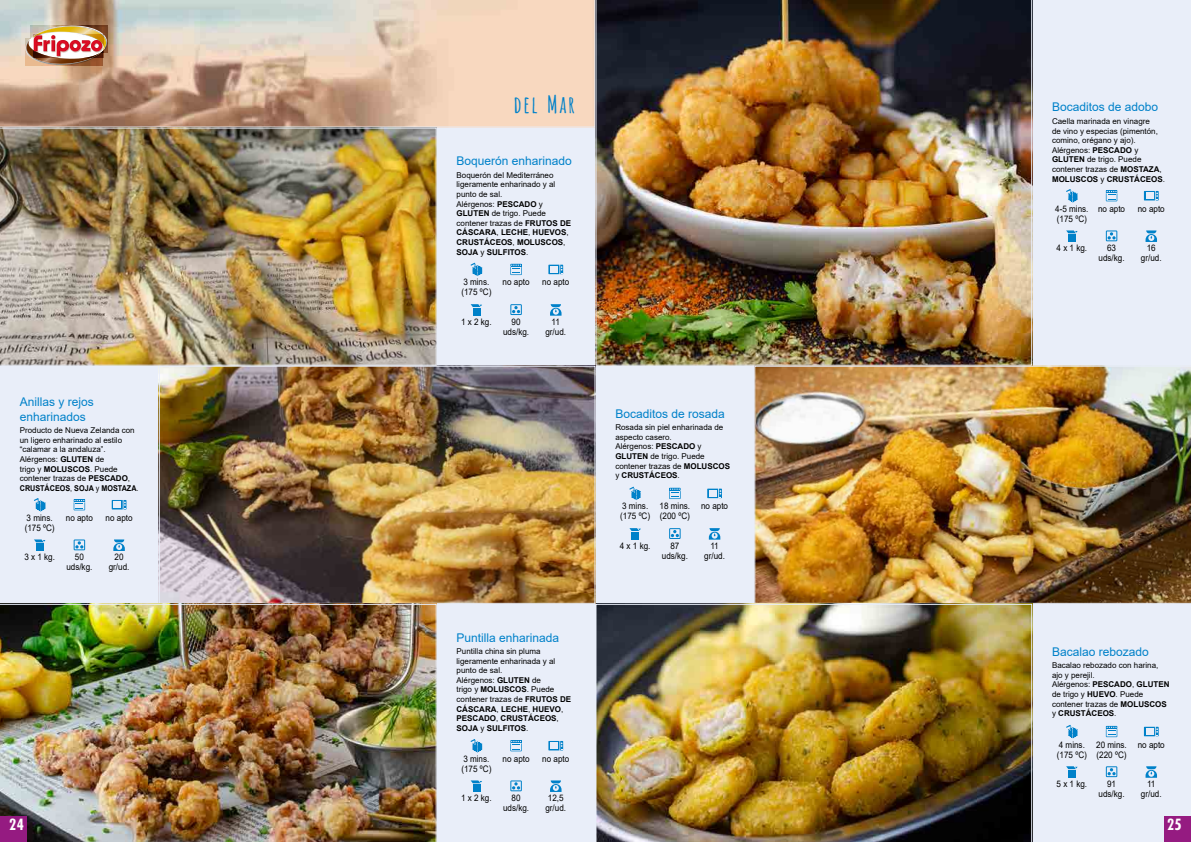
<style>
.page{position:relative;width:1191px;height:842px;background:#e9eef9}
.page>*{position:absolute;margin:0;border:0;box-sizing:border-box;transform-origin:0 0}
.t1{font:700 23.6px "Amatica SC";color:#0081c9}
.t2{font:700 17px "Futura PT Cond";color:#fff}
.t3{font:12px/14.4px "Arial";color:#0081c9}
.t4{font:9px/10px "Arial";color:#000;text-align:center;scale:.9 1}
.t5{font:8px/9.6px "Arial";color:#000}
.s1{font-weight:700}
</style>
<div class="page">
<svg style="left:0;top:0;width:595px;height:128px;background:#d7bda8"></svg>
<img style="left:595px;top:0;width:437px;height:366px">
<img style="left:754px;top:366px;width:437px;height:238px">
<img style="left:161px;top:368px;width:432px;height:234px">
<div style="left:159px;top:366px;width:436px;height:238px;border:1px solid #e9eef9"></div>
<img style="left:0;top:128px;width:437px;height:238px">
<img style="left:0;top:604px;width:437px;height:238px">
<svg style="left:25px;top:25px;width:82px;height:40px;background:#b8976d"></svg>
<img style="left:34px;top:35px;width:68px;height:21px">
<img style="left:596px;top:604px;width:436px;height:238px">
<svg style="left:1066px;top:189px;width:12px;height:13px"></svg>
<svg style="left:1105px;top:190px;width:12px;height:11px"></svg>
<svg style="left:1143px;top:191px;width:15px;height:9px"></svg>
<div style="left:1145px;top:193px;width:8px;height:6px;background:#e9eef9"></div>
<div style="left:1068px;top:234px;width:8px;height:8px;background:#0081c9"></div>
<svg style="left:1066px;top:230px;width:11px;height:3px"></svg>
<svg style="left:1105px;top:230px;width:12px;height:11px"></svg>
<svg style="left:1145px;top:230px;width:12px;height:12px"></svg>
<svg style="left:34px;top:498px;width:12px;height:13px"></svg>
<svg style="left:74px;top:499px;width:11px;height:11px"></svg>
<svg style="left:112px;top:500px;width:14px;height:9px"></svg>
<div style="left:113px;top:502px;width:8px;height:6px;background:#e9eef9"></div>
<div style="left:36px;top:543px;width:8px;height:8px;background:#0081c9"></div>
<svg style="left:34px;top:539px;width:11px;height:3px"></svg>
<svg style="left:74px;top:539px;width:11px;height:11px"></svg>
<svg style="left:113px;top:539px;width:12px;height:12px"></svg>
<svg style="left:470px;top:263px;width:13px;height:13px"></svg>
<svg style="left:510px;top:264px;width:12px;height:11px"></svg>
<svg style="left:548px;top:265px;width:15px;height:9px"></svg>
<div style="left:550px;top:266px;width:8px;height:7px;background:#e9eef9"></div>
<div style="left:473px;top:308px;width:7px;height:7px;background:#0081c9"></div>
<svg style="left:470px;top:304px;width:12px;height:3px"></svg>
<svg style="left:510px;top:304px;width:12px;height:11px"></svg>
<svg style="left:550px;top:304px;width:11px;height:12px"></svg>
<svg style="left:470px;top:739px;width:13px;height:13px"></svg>
<svg style="left:510px;top:740px;width:12px;height:11px"></svg>
<svg style="left:548px;top:741px;width:15px;height:9px"></svg>
<div style="left:550px;top:743px;width:8px;height:6px;background:#e9eef9"></div>
<div style="left:473px;top:784px;width:7px;height:8px;background:#0081c9"></div>
<svg style="left:470px;top:780px;width:12px;height:3px"></svg>
<svg style="left:510px;top:780px;width:12px;height:11px"></svg>
<svg style="left:550px;top:780px;width:11px;height:12px"></svg>
<svg style="left:629px;top:487px;width:12px;height:13px"></svg>
<svg style="left:669px;top:488px;width:11px;height:11px"></svg>
<svg style="left:707px;top:489px;width:15px;height:9px"></svg>
<div style="left:709px;top:490px;width:8px;height:6px;background:#e9eef9"></div>
<div style="left:631px;top:532px;width:8px;height:7px;background:#0081c9"></div>
<svg style="left:629px;top:528px;width:12px;height:3px"></svg>
<svg style="left:669px;top:528px;width:11px;height:11px"></svg>
<svg style="left:709px;top:528px;width:11px;height:12px"></svg>
<svg style="left:1066px;top:725px;width:12px;height:13px"></svg>
<svg style="left:1105px;top:726px;width:12px;height:11px"></svg>
<svg style="left:1143px;top:727px;width:15px;height:9px"></svg>
<div style="left:1145px;top:728px;width:8px;height:7px;background:#e9eef9"></div>
<div style="left:1068px;top:770px;width:8px;height:8px;background:#0081c9"></div>
<svg style="left:1066px;top:766px;width:11px;height:3px"></svg>
<svg style="left:1105px;top:766px;width:12px;height:11px"></svg>
<svg style="left:1145px;top:766px;width:12px;height:12px"></svg>
<div style="left:0;top:816px;width:27px;height:26px;background:#951b81"></div>
<div style="left:1164px;top:816px;width:27px;height:26px;background:#951b81"></div>
<h3 class="t3" style="left:20px;top:395px;width:76px">Anillas y rejos enharinados</h3>
<p class="t5" style="left:20px;top:425px;width:120px">Producto de Nueva Zelanda con un ligero enharinado al estilo “calamar a la andaluza”.<br>Alérgenos: <span class="s1">GLUTEN</span> de<br>trigo y <span class="s1">MOLUSCOS</span>. Puede contener trazas de <span class="s1">PESCADO</span>,<br><span class="s1">CRUSTÁCEOS</span>, <span class="s1">SOJA</span> y <span class="s1">MOSTAZA</span>.</p>
<p class="t4" style="left:25px;top:512px;width:35px;text-align:left">3 mins. (175 ºC)</p>
<p class="t4" style="left:66px;top:512px;width:32px">no apto</p>
<p class="t4" style="left:106px;top:512px;width:32px">no apto</p>
<p class="t4" style="left:24px;top:552px;width:36px">3 x 1 kg.</p>
<p class="t4" style="left:66px;top:552px;width:31px">50 uds/kg.</p>
<p class="t4" style="left:109px;top:552px;width:25px">20 gr/ud.</p>
<h1 class="t1" style="left:513px;top:85px;width:64px">del Mar</h1>
<h3 class="t3" style="left:456px;top:154px;width:117px">Boquerón enharinado</h3>
<p class="t5" style="left:456px;top:170px;width:116px">Boquerón del Mediterráneo ligeramente enharinado y al punto de sal.<br>Alérgenos: <span class="s1">PESCADO</span> y<br><span class="s1">GLUTEN</span> de trigo. Puede contener trazas de <span class="s1">FRUTOS DE<br>CÁSCARA</span>, <span class="s1">LECHE</span>, <span class="s1">HUEVOS</span>,<br><span class="s1">CRUSTÁCEOS</span>, <span class="s1">MOLUSCOS</span>,<br><span class="s1">SOJA</span> y <span class="s1">SULFITOS</span>.</p>
<p class="t4" style="left:461px;top:277px;width:35px;text-align:left">3 mins. (175 ºC)</p>
<p class="t4" style="left:502px;top:277px;width:32px">no apto</p>
<p class="t4" style="left:542px;top:277px;width:32px">no apto</p>
<p class="t4" style="left:461px;top:317px;width:36px">1 x 2 kg.</p>
<p class="t4" style="left:503px;top:317px;width:31px">90 uds/kg.</p>
<p class="t4" style="left:545px;top:317px;width:25px">11 gr/ud.</p>
<h3 class="t3" style="left:456px;top:630px;width:104px">Puntilla enharinada</h3>
<p class="t5" style="left:456px;top:646px;width:116px">Puntilla china sin pluma ligeramente enharinada y al punto de sal.<br>Alérgenos: <span class="s1">GLUTEN</span> de<br>trigo y <span class="s1">MOLUSCOS</span>. Puede contener trazas de <span class="s1">FRUTOS DE<br>CÁSCARA</span>, <span class="s1">LECHE</span>, <span class="s1">HUEVO</span>,<br><span class="s1">PESCADO</span>, <span class="s1">CRUSTÁCEOS</span>,<br><span class="s1">SOJA</span> y <span class="s1">SULFITOS</span>.</p>
<p class="t4" style="left:461px;top:753px;width:35px;text-align:left">3 mins. (175 ºC)</p>
<p class="t4" style="left:502px;top:753px;width:32px">no apto</p>
<p class="t4" style="left:542px;top:753px;width:32px">no apto</p>
<p class="t4" style="left:461px;top:793px;width:36px">1 x 2 kg.</p>
<p class="t4" style="left:503px;top:793px;width:31px">80 uds/kg.</p>
<p class="t4" style="left:545px;top:793px;width:25px;text-align:left">12,5 gr/ud.</p>
<h3 class="t3" style="left:615px;top:406px;width:111px">Bocaditos de rosada</h3>
<p class="t5" style="left:615px;top:422px;width:116px">Rosada sin piel enharinada de aspecto casero.<br>Alérgenos: <span class="s1">PESCADO</span> y<br><span class="s1">GLUTEN</span> de trigo. Puede contener trazas de <span class="s1">MOLUSCOS </span>y <span class="s1">CRUSTÁCEOS</span>.</p>
<p class="t4" style="left:620px;top:501px;width:35px;text-align:left">3 mins. (175 ºC)</p>
<p class="t4" style="left:659px;top:501px;width:36px;text-align:left">18 mins. (200 ºC)</p>
<p class="t4" style="left:701px;top:501px;width:32px">no apto</p>
<p class="t4" style="left:620px;top:541px;width:36px">4 x 1 kg.</p>
<p class="t4" style="left:662px;top:541px;width:31px">87 uds/kg.</p>
<p class="t4" style="left:704px;top:541px;width:25px">11 gr/ud.</p>
<h3 class="t3" style="left:1052px;top:100px;width:108px">Bocaditos de adobo</h3>
<p class="t5" style="left:1052px;top:116px;width:114px">Caella marinada en vinagre<br>de vino y especias (pimentón, comino, orégano y ajo).<br>Alérgenos: <span class="s1">PESCADO</span> y<br><span class="s1">GLUTEN</span> de trigo. Puede contener trazas de <span class="s1">MOSTAZA</span>,<br><span class="s1">MOLUSCOS</span> y <span class="s1">CRUSTÁCEOS</span>.</p>
<p class="t4" style="left:1055px;top:204px;width:39px;text-align:left">4-5 mins. (175 ºC)</p>
<p class="t4" style="left:1098px;top:204px;width:32px">no apto</p>
<p class="t4" style="left:1137px;top:204px;width:32px">no apto</p>
<p class="t4" style="left:1056px;top:243px;width:36px">4 x 1 kg.</p>
<p class="t4" style="left:1098px;top:243px;width:31px">63 uds/kg.</p>
<p class="t4" style="left:1141px;top:243px;width:25px">16 gr/ud.</p>
<h3 class="t3" style="left:1052px;top:644px;width:98px">Bacalao rebozado</h3>
<p class="t5" style="left:1052px;top:660px;width:119px">Bacalao rebozado con harina, ajo y perejil.<br>Alérgenos: <span class="s1">PESCADO</span>, <span class="s1">GLUTEN </span>de trigo y <span class="s1">HUEVO</span>. Puede contener trazas de <span class="s1">MOLUSCOS </span>y <span class="s1">CRUSTÁCEOS</span>.</p>
<p class="t4" style="left:1057px;top:739px;width:35px;text-align:left">4 mins. (175 ºC)</p>
<p class="t4" style="left:1096px;top:739px;width:36px;text-align:left">20 mins. (220 ºC)</p>
<p class="t4" style="left:1137px;top:739px;width:32px">no apto</p>
<p class="t4" style="left:1056px;top:779px;width:36px">5 x 1 kg.</p>
<p class="t4" style="left:1098px;top:779px;width:31px">91 uds/kg.</p>
<p class="t4" style="left:1141px;top:779px;width:25px">11 gr/ud.</p>
<h2 class="t2" style="left:9px;top:815px;width:16px">24</h2>
<h2 class="t2" style="left:1167px;top:815px;width:16px">25</h2>
</div>
